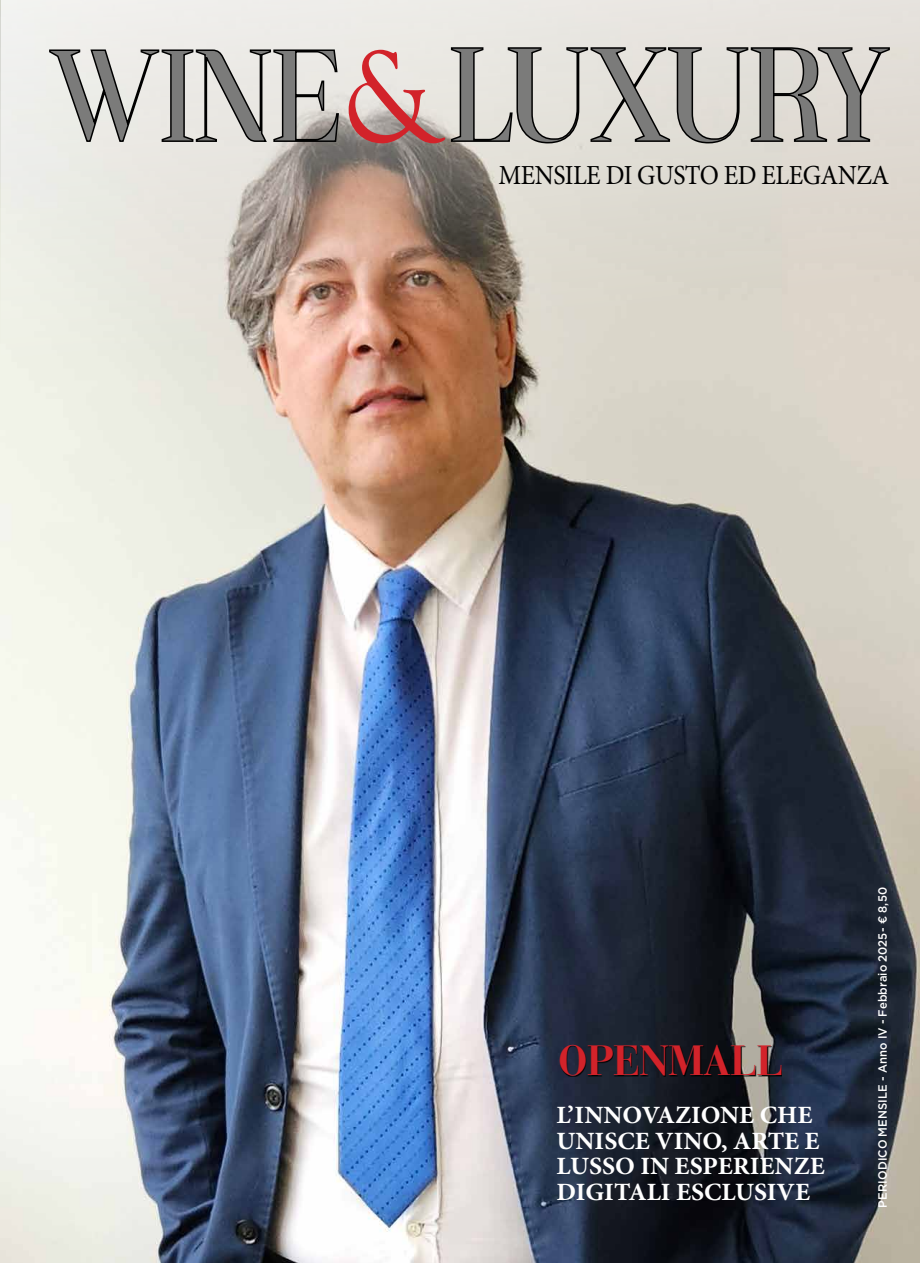
<style>
.page{position:relative;width:920px;height:1263px;background:#fff}
.page>*{position:absolute;margin:0;border:0;box-sizing:border-box;transform-origin:0 0}
.t1{font:700 42px "Bauer Bodoni Std";letter-spacing:-.02em;color:#d2232a}
.t2{font:27.6px "Minion Pro";letter-spacing:-.02em;color:#000;scale:.93 1}
.t3{font:700 24.9px/25.5px "Minion Pro";color:#fff;scale:1.04 1}
.t4{font:500 12px "Gotham";letter-spacing:.01em;color:#fff;scale:.94 1}
</style>
<div class="page">
<img style="left:1px;top:472px;width:918px;height:791px">
<svg style="left:1px;top:0;width:918px;height:472px;background:#d5cabe"></svg>
<svg style="left:48px;top:49px;width:291px;height:94px;background:#b5b4b0"></svg>
<svg style="left:348px;top:46px;width:542px;height:98px;background:#bcb2ae"></svg>
<svg style="left:560px;top:1045px;width:221px;height:31px;background:#1e2126"></svg>
<p class="t2" style="left:498px;top:156px;width:421px">MENSILE DI GUSTO ED ELEGANZA</p>
<h1 class="t1" style="left:558px;top:1035px;width:227px">OPENMALL</h1>
<p class="t3" style="left:556px;top:1102px;width:259px">L’INNOVAZIONE CHE<br>UNISCE VINO, ARTE E<br>LUSSO IN ESPERIENZE<br>DIGITALI ESCLUSIVE</p>
<p class="t4" style="left:874px;top:1207px;width:343px;rotate:-90deg">PERIODICO MENSILE - Anno IV - Febbraio 2025- € 8,50</p>
</div>
